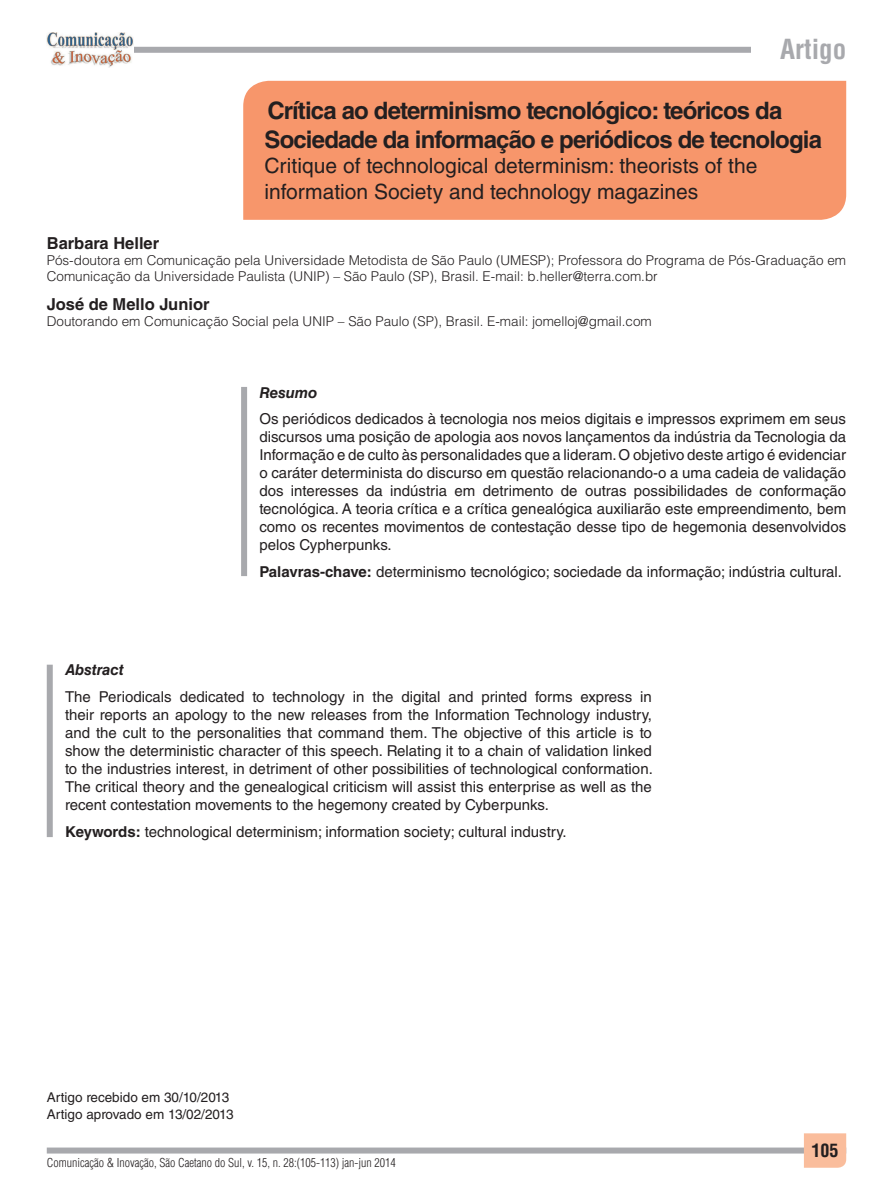
<style>
.page{position:relative;width:893px;height:1191px;background:#fff}
.page>*{position:absolute;margin:0;border:0;box-sizing:border-box;transform-origin:0 0}
.t1{font:700 condensed 27px "Helvetica LT Std";color:#a8a9ad}
.t2{font:700 24px/28.8px "Helvetica LT Std";letter-spacing:-.035em;color:#231f20}
.t3{font:21px/25.2px "Helvetica LT Std";color:#231f20}
.t4{font:700 condensed 18px "Helvetica LT Std";color:#231f20}
.t5{font:700 16.5px "Helvetica LT Std";color:#231f20}
.t6{font:15px/18px "Helvetica LT Std";color:#231f20;text-align:justify}
.t7{font:italic 700 15px "Helvetica LT Std";color:#231f20}
.t8{font:300 13.5px/16.2px "Helvetica LT Std";color:#231f20}
.t9{font:13.5px/16.2px "Helvetica LT Std";color:#231f20}
.t10{font:300 condensed 12px "Helvetica LT Std";color:#231f20}
.s1{font-weight:700}
</style>
<div class="page">
<div style="left:134px;top:47px;width:688px;height:6px;background:#a8a9ad"></div>
<div style="left:47px;top:1147px;width:799px;height:6px;background:#a8a9ad"></div>
<svg style="left:804px;top:1133px;width:42px;height:34px"></svg>
<img style="left:47px;top:32px;width:87px;height:35px">
<div style="left:751px;top:32px;width:95px;height:35px;background:#fff"></div>
<div style="left:243px;top:81px;width:603px;height:139px;background:#f7966b"></div>
<div style="left:241px;top:387px;width:6px;height:189px;background:#a8a9ad"></div>
<div style="left:47px;top:664px;width:6px;height:173px;background:#a8a9ad"></div>
<h1 class="t1" style="left:780px;top:33px;width:68px">Artigo</h1>
<h1 class="t1" style="left:798px;top:33px;width:49px">xxxx</h1>
<h2 class="t2" style="left:264px;top:96px;width:559px">Crítica ao determinismo tecnológico: teóricos da<br>Sociedade da informação e periódicos de tecnologia</h2>
<h3 class="t3" style="left:264px;top:153px;width:494px">Critique of technological determinism: theorists of the information Society and technology magazines</h3>
<p class="t5" style="left:47px;top:233px;width:114px">Barbara Heller</p>
<p class="t8" style="left:47px;top:252px;width:801px">Pós-doutora em Comunicação pela Universidade Metodista de São Paulo (UMESP); Professora do Programa de Pós-Graduação em<br>Comunicação da Universidade Paulista (UNIP) – São Paulo (SP), Brasil. E-mail: b.heller@terra.com.br</p>
<p class="t5" style="left:47px;top:294px;width:164px">José de Mello Junior</p>
<p class="t8" style="left:47px;top:313px;width:606px">Doutorando em Comunicação Social pela UNIP – São Paulo (SP), Brasil. E-mail: jomelloj@gmail.com</p>
<p class="t7" style="left:259px;top:383px;width:60px">Resumo</p>
<p class="t6" style="left:259px;top:410px;width:588px">Os periódicos dedicados à tecnologia nos meios digitais e impressos exprimem em seus discursos uma posição de apologia aos novos lançamentos da indústria da Tecnologia da Informação e de culto às personalidades que a lideram. O objetivo deste artigo é evidenciar o caráter determinista do discurso em questão relacionando-o a uma cadeia de validação dos interesses da indústria em detrimento de outras possibilidades de conformação tecnológica. A teoria crítica e a crítica genealógica auxiliarão este empreendimento, bem como os recentes movimentos de contestação desse tipo de hegemonia desenvolvidos pelos Cypherpunks.</p>
<p class="t6" style="left:259px;top:562px;width:584px"><span class="s1">Palavras-chave:</span> determinismo tecnológico; sociedade da informação; indústria cultural.</p>
<p class="t7" style="left:65px;top:661px;width:60px">Abstract</p>
<p class="t6" style="left:65px;top:687px;width:589px">The Periodicals dedicated to technology in the digital and printed forms express in their reports an apology to the new releases from the Information Technology industry, and the cult to the personalities that command them. The objective of this article is to show the deterministic character of this speech. Relating it to a chain of validation linked to the industries interest, in detriment of other possibilities of technological conformation.<br>The critical theory and the genealogical criticism will assist this enterprise as well as the recent contestation movements to the hegemony created by Cyberpunks.</p>
<p class="t6" style="left:65px;top:822px;width:503px"><span class="s1">Keywords:</span> technological determinism; information society; cultural industry.</p>
<p class="t9" style="left:47px;top:1089px;width:188px">Artigo recebido em 30/10/2013<br>Artigo aprovado em 13/02/2013</p>
<p class="t10" style="left:47px;top:1155px;width:351px">Comunicação &amp; Inovação, São Caetano do Sul, v. 15, n. 28:(105-113) jan-jun 2014</p>
<p class="t4" style="left:811px;top:1139px;width:28px">105</p>
</div>
